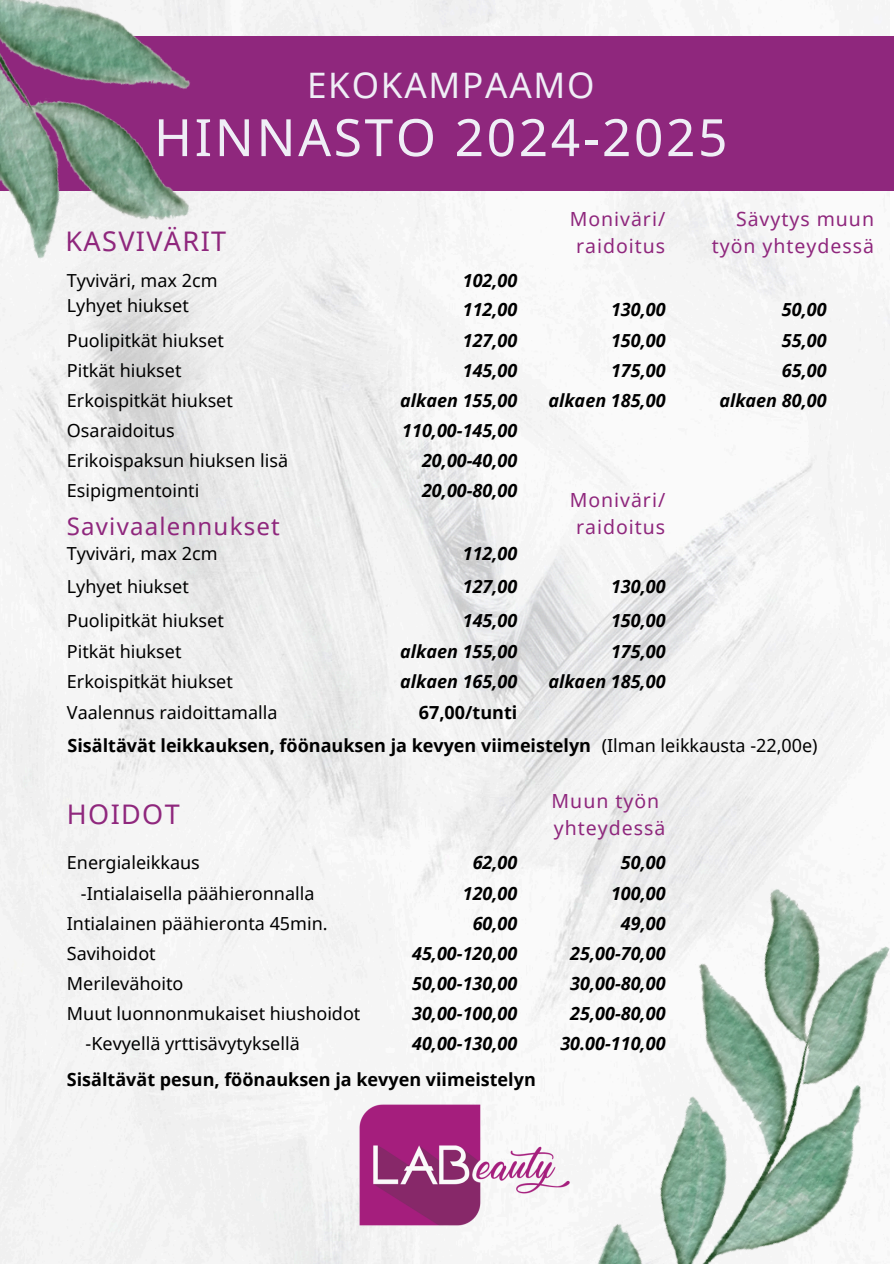
<style>
.page{position:relative;width:894px;height:1264px;background:#fff}
.page>*{position:absolute;margin:0;border:0;box-sizing:border-box;transform-origin:0 0}
.t1{font:51.45px "Noto Sans";letter-spacing:.05em;color:#efeef6}
.t2{font:35.1px "Noto Sans";letter-spacing:.05em;color:#efeef6}
.t3{font:27px "Noto Sans";letter-spacing:.05em;color:#8f277d}
.t4{font:24px "Noto Sans";letter-spacing:.05em;color:#8f277d}
.t5{font:19.5px "Noto Sans";letter-spacing:.05em;color:#8f277d}
.t6{font:18px "Noto Sans";color:#000}
.t7{font:italic 700 18px "Noto Sans";color:#000}
.t8{font:700 18px "Noto Sans";color:#000}
</style>
<div class="page">
<img style="left:0;top:0;width:889px;height:1263px">
<img style="left:268px;top:746px;width:622px;height:517px">
<div style="left:0;top:37px;width:893px;height:154px;background:#8f277d"></div>
<img style="left:321px;top:1066px;width:286px;height:197px">
<img style="left:0;top:0;width:511px;height:344px">
<p class="t2" style="left:307px;top:60px;width:289px">EKOKAMPAAMO</p>
<p class="t1" style="left:154px;top:101px;width:575px">HINNASTO 2024-2025</p>
<p class="t3" style="left:65px;top:222px;width:162px">KASVIVÄRIT</p>
<p class="t5" style="left:569px;top:205px;width:97px">Moniväri/</p>
<p class="t5" style="left:576px;top:232px;width:91px">raidoitus</p>
<h4 class="t5" style="left:735px;top:205px;width:139px">Sävytys muun</h4>
<p class="t5" style="left:711px;top:232px;width:164px">työn yhteydessä</p>
<p class="t6" style="left:67px;top:268px;width:152px">Tyviväri, max 2cm</p>
<p class="t7" style="left:462px;top:268px;width:56px">102,00</p>
<h3 class="t6" style="left:67px;top:292px;width:123px">Lyhyet hiukset</h3>
<p class="t7" style="left:462px;top:297px;width:56px">112,00</p>
<p class="t7" style="left:610px;top:297px;width:56px">130,00</p>
<p class="t7" style="left:781px;top:297px;width:46px">50,00</p>
<p class="t6" style="left:67px;top:327px;width:158px">Puolipitkät hiukset</p>
<p class="t7" style="left:462px;top:327px;width:56px">127,00</p>
<p class="t7" style="left:610px;top:327px;width:56px">150,00</p>
<p class="t7" style="left:781px;top:327px;width:46px">55,00</p>
<p class="t6" style="left:67px;top:357px;width:116px">Pitkät hiukset</p>
<p class="t7" style="left:462px;top:357px;width:56px">145,00</p>
<p class="t7" style="left:610px;top:357px;width:56px">175,00</p>
<p class="t7" style="left:781px;top:357px;width:46px">65,00</p>
<p class="t6" style="left:67px;top:387px;width:167px">Erkoispitkät hiukset</p>
<p class="t7" style="left:400px;top:387px;width:119px">alkaen 155,00</p>
<p class="t7" style="left:548px;top:387px;width:119px">alkaen 185,00</p>
<p class="t7" style="left:719px;top:387px;width:109px">alkaen 80,00</p>
<p class="t6" style="left:67px;top:418px;width:109px">Osaraidoitus</p>
<p class="t7" style="left:402px;top:418px;width:117px">110,00-145,00</p>
<p class="t6" style="left:67px;top:448px;width:223px">Erikoispaksun hiuksen lisä</p>
<p class="t7" style="left:422px;top:448px;width:97px">20,00-40,00</p>
<p class="t6" style="left:67px;top:478px;width:134px">Esipigmentointi</p>
<p class="t7" style="left:422px;top:478px;width:97px">20,00-80,00</p>
<p class="t5" style="left:569px;top:486px;width:97px">Moniväri/</p>
<h3 class="t5" style="left:576px;top:513px;width:91px">raidoitus</h3>
<p class="t4" style="left:67px;top:510px;width:214px">Savivaalennukset</p>
<p class="t6" style="left:67px;top:540px;width:152px">Tyviväri, max 2cm</p>
<p class="t7" style="left:462px;top:540px;width:56px">112,00</p>
<p class="t6" style="left:67px;top:574px;width:123px">Lyhyet hiukset</p>
<p class="t7" style="left:462px;top:574px;width:56px">127,00</p>
<p class="t7" style="left:610px;top:574px;width:56px">130,00</p>
<p class="t6" style="left:67px;top:607px;width:158px">Puolipitkät hiukset</p>
<p class="t7" style="left:462px;top:607px;width:56px">145,00</p>
<p class="t7" style="left:610px;top:607px;width:56px">150,00</p>
<p class="t6" style="left:67px;top:639px;width:116px">Pitkät hiukset</p>
<p class="t7" style="left:400px;top:639px;width:119px">alkaen 155,00</p>
<p class="t7" style="left:610px;top:639px;width:56px">175,00</p>
<p class="t6" style="left:67px;top:669px;width:167px">Erkoispitkät hiukset</p>
<p class="t7" style="left:400px;top:669px;width:119px">alkaen 165,00</p>
<p class="t7" style="left:548px;top:669px;width:119px">alkaen 185,00</p>
<p class="t6" style="left:67px;top:699px;width:212px">Vaalennus raidoittamalla</p>
<p class="t8" style="left:419px;top:699px;width:100px">67,00/tunti</p>
<p class="t8" style="left:67px;top:733px;width:525px">Sisältävät leikkauksen, föönauksen ja kevyen viimeistelyn</p>
<h2 class="t6" style="left:601px;top:733px;width:217px">(Ilman leikkausta -22,00e)</h2>
<p class="t3" style="left:67px;top:795px;width:114px">HOIDOT</p>
<h5 class="t5" style="left:551px;top:787px;width:109px">Muun työn</h5>
<p class="t5" style="left:553px;top:814px;width:113px">yhteydessä</p>
<p class="t6" style="left:67px;top:850px;width:134px">Energialeikkaus</p>
<p class="t7" style="left:472px;top:850px;width:46px">62,00</p>
<p class="t7" style="left:620px;top:850px;width:46px">50,00</p>
<p class="t6" style="left:81px;top:880px;width:235px">-Intialaisella päähieronnalla</p>
<p class="t7" style="left:462px;top:880px;width:56px">120,00</p>
<p class="t7" style="left:610px;top:880px;width:56px">100,00</p>
<p class="t6" style="left:67px;top:910px;width:262px">Intialainen päähieronta 45min.</p>
<p class="t7" style="left:472px;top:910px;width:46px">60,00</p>
<p class="t7" style="left:620px;top:910px;width:46px">49,00</p>
<p class="t6" style="left:67px;top:940px;width:90px">Savihoidot</p>
<p class="t7" style="left:412px;top:940px;width:107px">45,00-120,00</p>
<p class="t7" style="left:570px;top:940px;width:97px">25,00-70,00</p>
<p class="t6" style="left:67px;top:970px;width:118px">Merilevähoito</p>
<p class="t7" style="left:412px;top:970px;width:107px">50,00-130,00</p>
<p class="t7" style="left:570px;top:970px;width:97px">30,00-80,00</p>
<p class="t6" style="left:67px;top:1001px;width:295px">Muut luonnonmukaiset hiushoidot</p>
<p class="t7" style="left:412px;top:1001px;width:107px">30,00-100,00</p>
<p class="t7" style="left:570px;top:1001px;width:97px">25,00-80,00</p>
<p class="t6" style="left:86px;top:1031px;width:216px">-Kevyellä yrttisävytyksellä</p>
<p class="t7" style="left:412px;top:1031px;width:107px">40,00-130,00</p>
<p class="t7" style="left:560px;top:1031px;width:107px">30.00-110,00</p>
<h5 class="t8" style="left:67px;top:1066px;width:470px">Sisältävät pesun, föönauksen ja kevyen viimeistelyn</h5>
</div>
